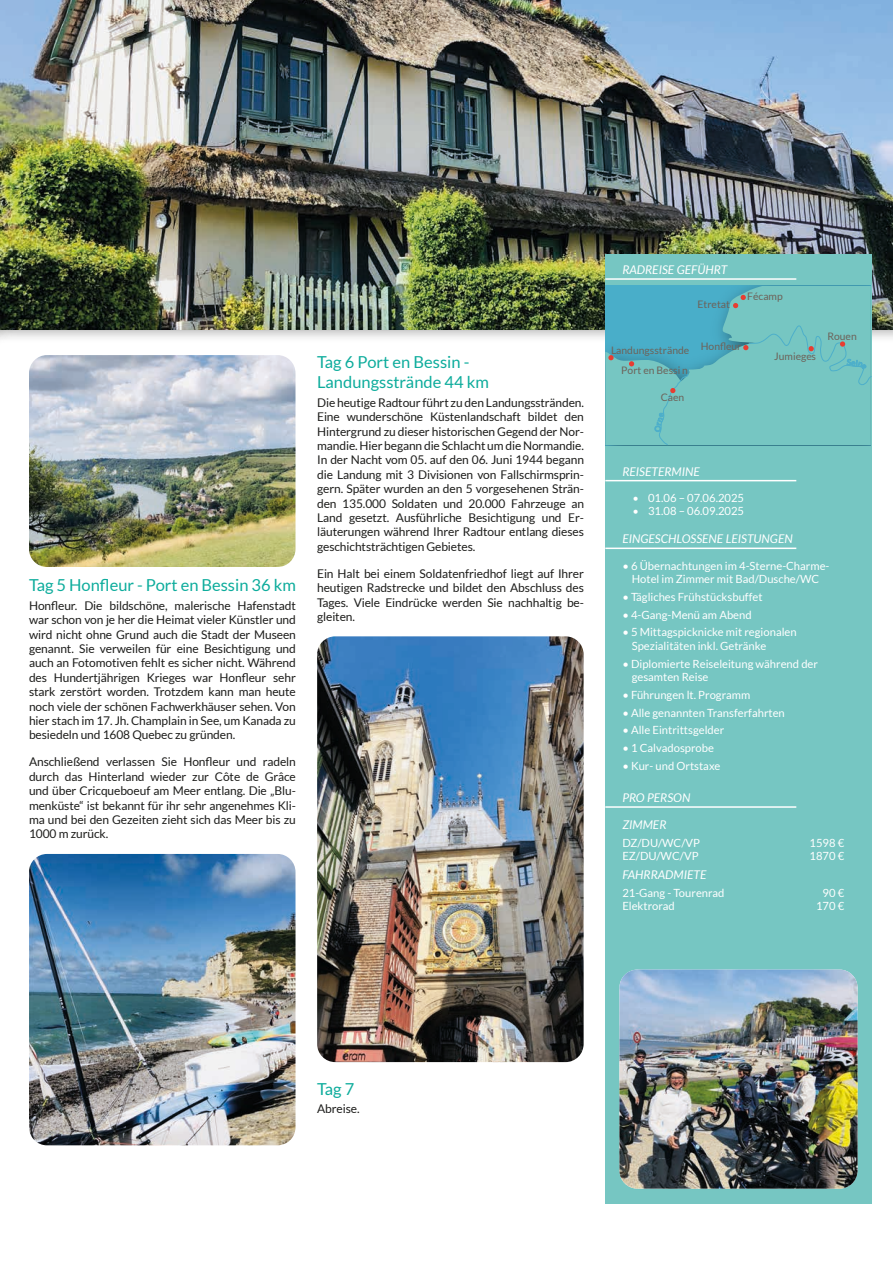
<style>
.page{position:relative;width:893px;height:1263px;background:#fff}
.page>*{position:absolute;margin:0;border:0;box-sizing:border-box;transform-origin:0 0}
.t1{font:16.5px/19.8px "Lato";color:#0dac9c}
.t2{font:12px/14.4px "Lato";letter-spacing:-.01em;color:#1d1d1b;text-align:justify}
.t3{font:italic 12px "Lato";color:#fff}
.t4{font:11.25px/13.5px "Lato";color:#fff}
.t5{font:10.35px "Lato";color:#6d6259}
</style>
<div class="page">
<div style="left:0;top:0;width:893px;height:343px;background:#1d1d1b;opacity:.5"></div>
<img style="left:0;top:0;width:893px;height:330px">
<img style="left:29px;top:355px;width:266px;height:212px">
<img style="left:29px;top:854px;width:266px;height:291px">
<img style="left:317px;top:636px;width:267px;height:426px">
<div style="left:605px;top:254px;width:267px;height:949px;background:#76c6c2"></div>
<hr style="left:605px;top:278px;width:191px;height:2px;background:#fff">
<hr style="left:605px;top:480px;width:191px;height:1px;background:#fff">
<hr style="left:605px;top:547px;width:191px;height:2px;background:#fff">
<hr style="left:605px;top:806px;width:191px;height:2px;background:#fff">
<img style="left:619px;top:969px;width:238px;height:219px">
<svg style="left:605px;top:286px;width:268px;height:160px"></svg>
<h1 class="t1" style="left:29px;top:575px;width:268px">Tag 5 Honfleur - Port en Bessin 36 km</h1>
<p class="t2" style="left:29px;top:598px;width:268px">Honfleur. Die bildschöne, malerische Hafenstadt war schon von je her die Heimat vieler Künstler und wird nicht ohne Grund auch die Stadt der Museen genannt. Sie verweilen für eine Besichtigung und auch an Fotomotiven fehlt es sicher nicht. Während des Hundertjährigen Krieges war Honfleur sehr stark zerstört worden. Trotzdem kann man heute noch viele der schönen Fachwerkhäuser sehen. Von hier stach im 17. Jh. Champlain in See, um Kanada zu besiedeln und 1608 Quebec zu gründen.</p>
<p class="t2" style="left:29px;top:755px;width:268px">Anschließend verlassen Sie Honfleur und radeln durch das Hinterland wieder zur Côte de Grâce und über Cricqueboeuf am Meer entlang. Die „Blu&shy;menküste“ ist bekannt für ihr sehr angenehmes Kli&shy;ma und bei den Gezeiten zieht sich das Meer bis zu 1000 m zurück.</p>
<h1 class="t1" style="left:317px;top:352px;width:173px">Tag 6 Port en Bessin -<br>Landungsstrände 44 km</h1>
<p class="t2" style="left:317px;top:395px;width:268px">Die heutige Radtour führt zu den Landungsstränden.<br>Eine wunderschöne Küstenlandschaft bildet den Hintergrund zu dieser historischen Gegend der Nor&shy;mandie. Hier begann die Schlacht um die Normandie.<br>In der Nacht vom 05. auf den 06. Juni 1944 begann die Landung mit 3 Divisionen von Fallschirmsprin&shy;gern. Später wurden an den 5 vorgesehenen Strän&shy;den 135.000 Soldaten und 20.000 Fahrzeuge an Land gesetzt. Ausführliche Besichtigung und Er&shy;läuterungen während Ihrer Radtour entlang dieses geschichtsträchtigen Gebietes.</p>
<p class="t2" style="left:317px;top:566px;width:268px">Ein Halt bei einem Soldatenfriedhof liegt auf Ihrer heutigen Radstrecke und bildet den Abschluss des Tages. Viele Eindrücke werden Sie nachhaltig be&shy;gleiten.</p>
<p class="t3" style="left:622px;top:263px;width:106px">RADREISE GEFÜHRT</p>
<p class="t5" style="left:697px;top:298px;width:34px">Etretat</p>
<p class="t5" style="left:747px;top:290px;width:37px">Fécamp</p>
<p class="t5" style="left:611px;top:344px;width:80px">Landungsstrände</p>
<p class="t5" style="left:661px;top:392px;width:25px">Caen</p>
<p class="t5" style="left:621px;top:364px;width:68px">Port en Bessi n</p>
<p class="t5" style="left:701px;top:340px;width:42px">Honfleur</p>
<p class="t5" style="left:774px;top:351px;width:43px">Jumieges</p>
<p class="t5" style="left:827px;top:330px;width:31px">Rouen</p>
<p class="t3" style="left:622px;top:465px;width:79px">REISETERMINE</p>
<p class="t4" style="left:633px;top:491px;width:113px">• 01.06 – 07.06.2025</p>
<p class="t4" style="left:633px;top:504px;width:113px">• 31.08 – 06.09.2025</p>
<p class="t3" style="left:622px;top:532px;width:172px">EINGESCHLOSSENE LEISTUNGEN</p>
<p class="t4" style="left:622px;top:559px;width:209px;text-align:center">• 6 Übernachtungen im 4-Sterne-Charme-<br>Hotel im Zimmer mit Bad/Dusche/WC</p>
<p class="t4" style="left:622px;top:590px;width:142px">• Tägliches Frühstücksbuffet</p>
<p class="t4" style="left:622px;top:608px;width:131px">• 4-Gang-Menü am Abend</p>
<p class="t4" style="left:632px;top:625px;width:166px;text-indent:-9px">• 5 Mittagspicknicke mit regionalen<br>Spezialitäten inkl. Getränke</p>
<p class="t4" style="left:632px;top:657px;width:188px;text-indent:-9px">• Diplomierte Reiseleitung während der gesamten Reise</p>
<p class="t4" style="left:622px;top:688px;width:129px">• Führungen lt. Programm</p>
<p class="t4" style="left:622px;top:706px;width:164px">• Alle genannten Transferfahrten</p>
<p class="t4" style="left:622px;top:723px;width:103px">• Alle Eintrittsgelder</p>
<p class="t4" style="left:622px;top:741px;width:93px">• 1 Calvadosprobe</p>
<p class="t4" style="left:622px;top:759px;width:99px">• Kur- und Ortstaxe</p>
<p class="t3" style="left:622px;top:791px;width:70px">PRO PERSON</p>
<p class="t3" style="left:622px;top:818px;width:46px">ZIMMER</p>
<p class="t4" style="left:622px;top:836px;width:79px">DZ/DU/WC/VP</p>
<p class="t4" style="left:809px;top:836px;width:36px">1598 €</p>
<p class="t4" style="left:622px;top:849px;width:78px">EZ/DU/WC/VP</p>
<p class="t4" style="left:809px;top:849px;width:36px">1870 €</p>
<p class="t3" style="left:622px;top:868px;width:86px">FAHRRADMIETE</p>
<p class="t4" style="left:622px;top:886px;width:104px">21-Gang - Tourenrad</p>
<p class="t4" style="left:823px;top:886px;width:23px">90 €</p>
<p class="t4" style="left:622px;top:899px;width:54px">Elektrorad</p>
<p class="t4" style="left:816px;top:899px;width:30px">170 €</p>
<h1 class="t1" style="left:317px;top:1079px;width:39px">Tag 7</h1>
<p class="t2" style="left:317px;top:1102px;width:44px">Abreise.</p>
</div>
